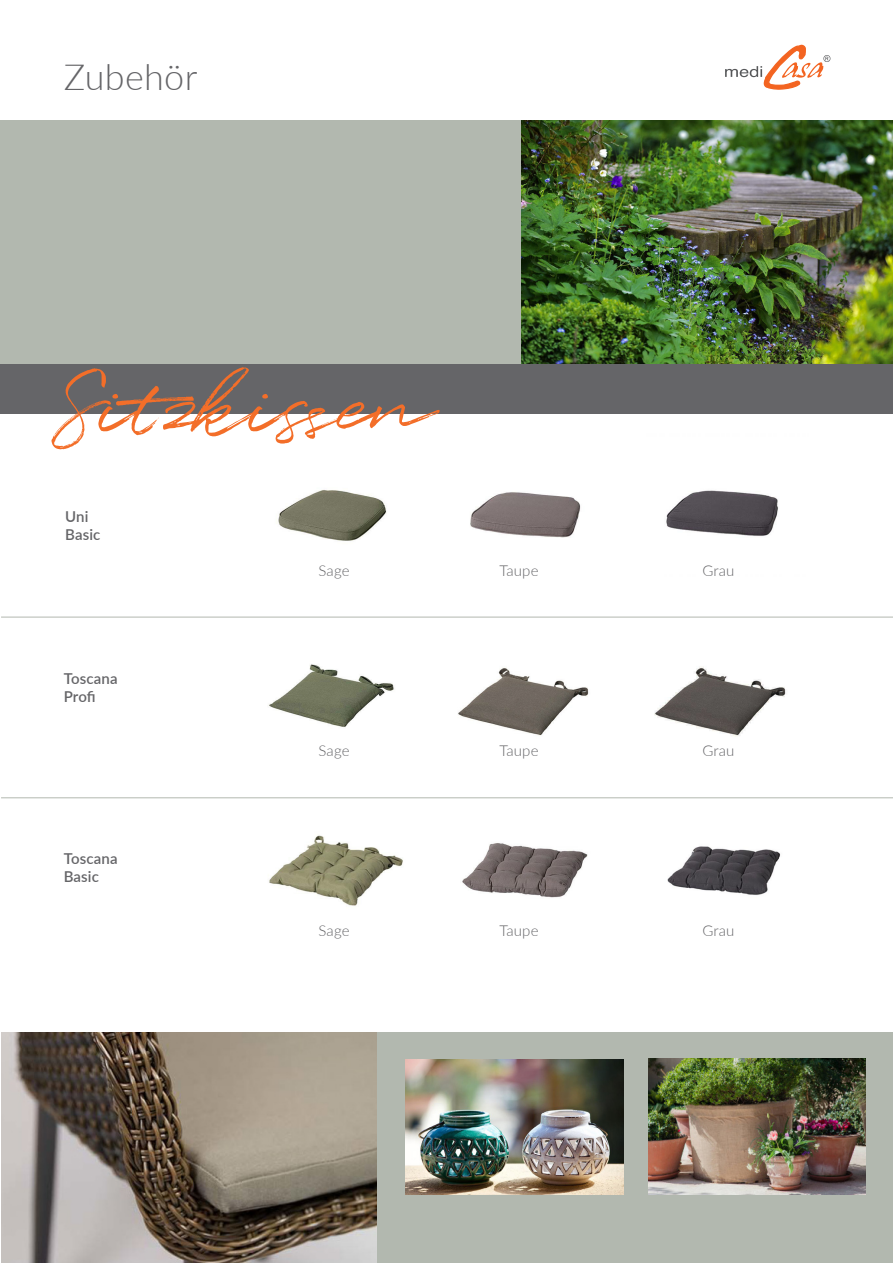
<style>
.page{position:relative;width:893px;height:1263px;background:#fff}
.page>*{position:absolute;margin:0;border:0;box-sizing:border-box;transform-origin:0 0}
.t1{font:88.8px "Quentin";color:#f36e29}
.Headline{font:300 36px "Lato";letter-spacing:.01em;color:#656568}
.Headline-2{font:300 15px "Lato";letter-spacing:.005em;color:#656568}
.Headline-3{font:600 15px/18px "Lato";letter-spacing:.01em;color:#656568}
</style>
<div class="page">
<div style="left:1px;top:1032px;width:892px;height:231px;background:#b2b8af"></div>
<div style="left:0;top:120px;width:893px;height:245px;background:#b2b8af"></div>
<img style="left:521px;top:120px;width:372px;height:244px">
<svg style="left:725px;top:45px;width:105px;height:45px"></svg>
<img style="left:278px;top:490px;width:109px;height:51px">
<img style="left:470px;top:492px;width:111px;height:46px">
<img style="left:666px;top:490px;width:112px;height:46px">
<img style="left:252px;top:616px;width:162px;height:112px">
<img style="left:458px;top:668px;width:131px;height:68px">
<img style="left:654px;top:666px;width:132px;height:71px">
<img style="left:252px;top:798px;width:162px;height:108px">
<img style="left:447px;top:798px;width:162px;height:100px">
<img style="left:644px;top:798px;width:162px;height:97px">
<img style="left:406px;top:1059px;width:218px;height:136px">
<hr style="left:1px;top:617px;width:892px;height:1px;background:#b2b8af">
<hr style="left:1px;top:797px;width:892px;height:1px;background:#b2b8af">
<img style="left:1px;top:1032px;width:376px;height:231px">
<div style="left:0;top:364px;width:893px;height:50px;background:#656568"></div>
<img style="left:648px;top:1058px;width:218px;height:137px">
<p class="Headline" style="left:64px;top:52px;width:135px">Zubehör</p>
<p class="t1" style="left:51px;top:346px;width:385px">Sitzkissen</p>
<p class="Headline-3" style="left:65px;top:507px;width:37px">Uni<br>Basic</p>
<p class="Headline-3" style="left:64px;top:669px;width:55px">Toscana<br>Profi</p>
<p class="Headline-3" style="left:64px;top:849px;width:55px">Toscana</p>
<p class="Headline-3" style="left:64px;top:867px;width:37px">Basic</p>
<p class="Headline-2" style="left:319px;top:560px;width:32px">Sage</p>
<p class="Headline-2" style="left:499px;top:560px;width:41px">Taupe</p>
<p class="Headline-2" style="left:702px;top:560px;width:33px">Grau</p>
<p class="Headline-2" style="left:319px;top:740px;width:32px">Sage</p>
<p class="Headline-2" style="left:499px;top:740px;width:41px">Taupe</p>
<p class="Headline-2" style="left:702px;top:740px;width:33px">Grau</p>
<p class="Headline-2" style="left:319px;top:920px;width:32px">Sage</p>
<p class="Headline-2" style="left:499px;top:920px;width:41px">Taupe</p>
<p class="Headline-2" style="left:702px;top:920px;width:33px">Grau</p>
</div>
